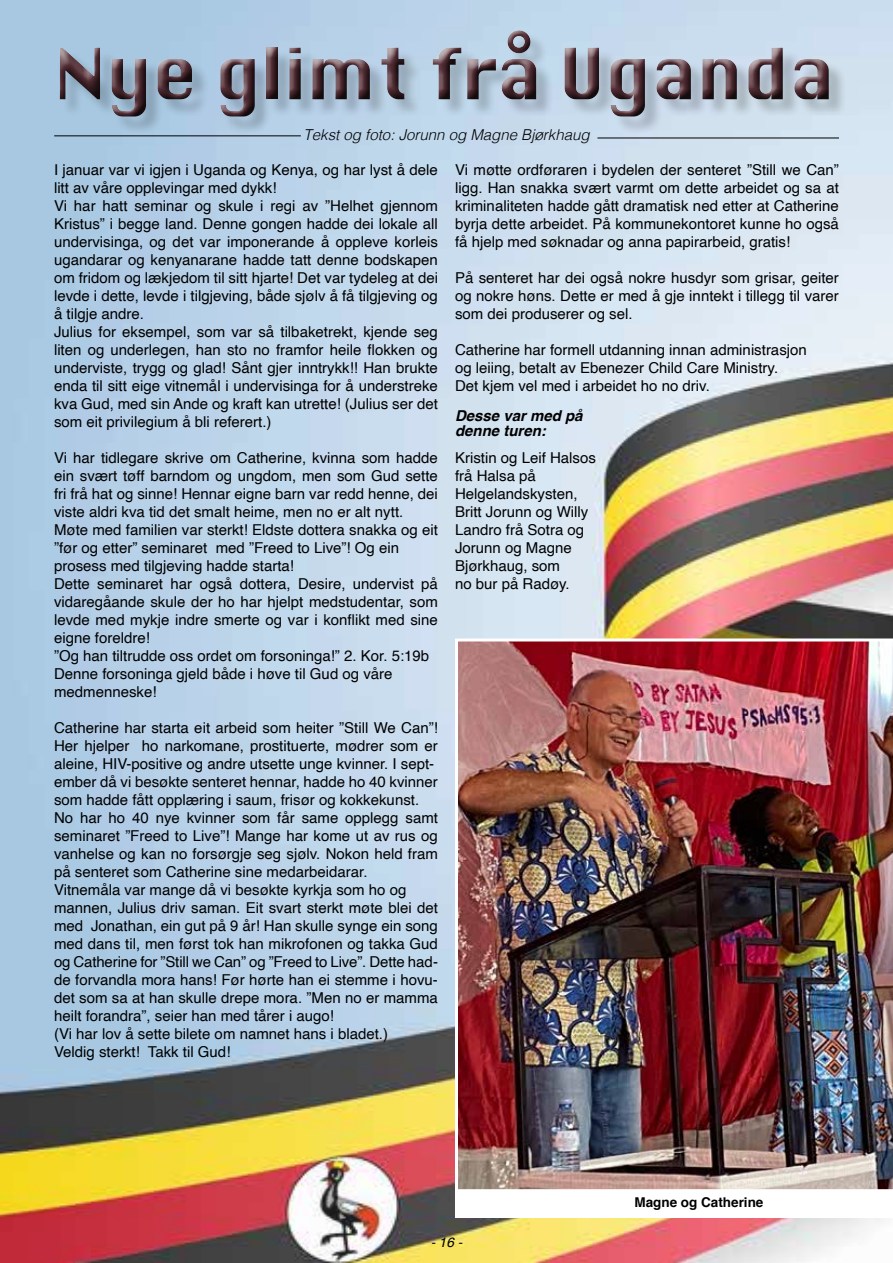
<style>
.page{position:relative;width:893px;height:1263px;background:#fff}
.page>*{position:absolute;margin:0;border:0;box-sizing:border-box;transform-origin:0 0}
.t1{font:69px "Krungthep";color:#512c33}
.t2{font:15px/18px "Helvetica";color:#000}
.t3{font:italic 300 15px "Helvetica";color:#000}
.t4{font:italic 700 15px/15px "Helvetica";color:#000}
.t5{font:700 13.5px "Helvetica";color:#000}
.t6{font:italic 13.5px "Helvetica";color:#000}
</style>
<div class="page">
<img style="left:0;top:0;width:893px;height:1263px">
<div style="left:62px;top:33px;width:785px;height:102px;background:#000;opacity:.2"></div>
<div style="left:49px;top:19px;width:787px;height:99px;background:#fff;opacity:.75"></div>
<div style="left:51px;top:29px;width:789px;height:98px;background:#000;opacity:.75"></div>
<img style="left:455px;top:638px;width:438px;height:553px">
<div style="left:455px;top:1191px;width:438px;height:27px;background:#fff"></div>
<hr style="left:54px;top:136px;width:247px;height:1px;background:#000">
<hr style="left:597px;top:138px;width:242px;height:1px;background:#000">
<h1 class="t1" style="left:54px;top:35px;width:782px">Nye glimt frå Uganda</h1>
<p class="t3" style="left:304px;top:122px;width:287px">Tekst og foto: Jorunn og Magne Bjørkhaug</p>
<p class="t2" style="left:54px;top:161px;width:385px">I januar var vi igjen i Uganda og Kenya, og har lyst å dele litt av våre opplevingar med dykk!<br>Vi har hatt seminar og skule i regi av ”Helhet gjennom Kristus” i begge land. Denne gongen hadde dei lokale all undervisinga, og det var imponerande å oppleve korleis ugandarar og kenyanarane hadde tatt denne bodskapen om fridom og lækjedom til sitt hjarte! Det var tydeleg at dei levde i dette, levde i tilgjeving, både sjølv å få tilgjeving og å tilgje andre.<br>Julius for eksempel, som var så tilbaketrekt, kjende seg liten og underlegen, han sto no framfor heile flokken og underviste, trygg og glad! Sånt gjer inntrykk!! Han brukte enda til sitt eige vitnemål i undervisinga for å understreke kva Gud, med sin Ande og kraft kan utrette! (Julius ser det som eit privilegium å bli referert.)</p>
<p class="t2" style="left:54px;top:449px;width:385px">Vi har tidlegare skrive om Catherine, kvinna som hadde ein svært tøff barndom og ungdom, men som Gud sette fri frå hat og sinne! Hennar eigne barn var redd henne, dei viste aldri kva tid det smalt heime, men no er alt nytt.<br>Møte med familien var sterkt! Eldste dottera snakka og eit ”før og etter” seminaret med ”Freed to Live”! Og ein prosess med tilgjeving hadde starta!<br>Dette seminaret har også dottera, Desire, undervist på vidaregåande skule der ho har hjelpt medstudentar, som levde med mykje indre smerte og var i konflikt med sine eigne foreldre!<br>”Og han tiltrudde oss ordet om forsoninga!” 2. Kor. 5:19b Denne forsoninga gjeld både i høve til Gud og våre medmenneske!</p>
<p class="t2" style="left:54px;top:719px;width:385px">Catherine har starta eit arbeid som heiter ”Still We Can”!<br>Her hjelper ho narkomane, prostituerte, mødrer som er aleine, HIV-positive og andre utsette unge kvinner. I sept&shy;ember då vi besøkte senteret hennar, hadde ho 40 kvinner som hadde fått opplæring i saum, frisør og kokkekunst.<br>No har ho 40 nye kvinner som får same opplegg samt seminaret ”Freed to Live”! Mange har kome ut av rus og vanhelse og kan no forsørgje seg sjølv. Nokon held fram på senteret som Catherine sine medarbeidarar.<br>Vitnemåla var mange då vi besøkte kyrkja som ho og mannen, Julius driv saman. Eit svart sterkt møte blei det med Jonathan, ein gut på 9 år! Han skulle synge ein song med dans til, men først tok han mikrofonen og takka Gud og Catherine for ”Still we Can” og ”Freed to Live”. Dette had&shy;de forvandla mora hans! Før hørte han ei stemme i hovu&shy;det som sa at han skulle drepe mora. ”Men no er mamma heilt forandra”, seier han med tårer i augo!<br>(Vi har lov å sette bilete om namnet hans i bladet.)<br>Veldig sterkt! Takk til Gud!</p>
<p class="t2" style="left:455px;top:161px;width:385px;text-align:justify">Vi møtte ordføraren i bydelen der senteret ”Still we Can” ligg. Han snakka svært varmt om dette arbeidet og sa at kriminaliteten hadde gått dramatisk ned etter at Catherine byrja dette arbeidet. På kommunekontoret kunne ho også få hjelp med søknadar og anna papirarbeid, gratis!</p>
<p class="t2" style="left:455px;top:269px;width:385px;text-align:justify">På senteret har dei også nokre husdyr som grisar, geiter og nokre høns. Dette er med å gje inntekt i tillegg til varer som dei produserer og sel.</p>
<p class="t2" style="left:455px;top:341px;width:353px">Catherine har formell utdanning innan administrasjon og leiing, betalt av Ebenezer Child Care Ministry.<br>Det kjem vel med i arbeidet ho no driv.</p>
<p class="t4" style="left:455px;top:408px;width:129px">Desse var med på denne turen:</p>
<p class="t2" style="left:455px;top:449px;width:142px">Kristin og Leif Halsos frå Halsa på<br>Helgelandskysten,<br>Britt Jorunn og Willy<br>Landro frå Sotra og<br>Jorunn og Magne<br>Bjørkhaug, som<br>no bur på Radøy.</p>
<p class="t5" style="left:634px;top:1191px;width:131px">Magne og Catherine</p>
<p class="t6" style="left:431px;top:1231px;width:33px">- 16 -</p>
</div>
